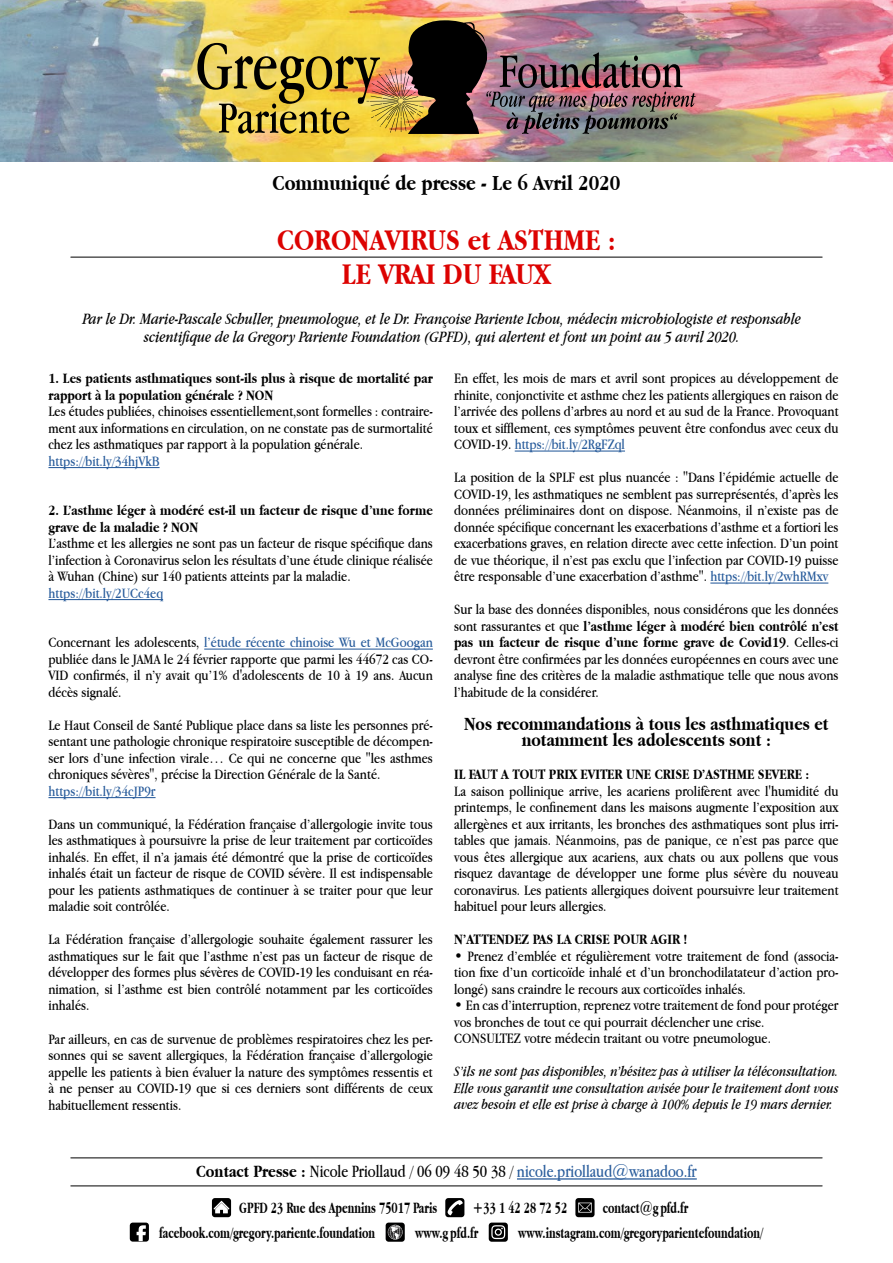
<style>
.page{position:relative;width:893px;height:1263px;background:#fff}
.page>*{position:absolute;margin:0;border:0;box-sizing:border-box;transform-origin:0 0}
.t1{font:700 31.5px/34.5px "Apple Garamond";color:#dc0201;text-align:center}
.t2{font:700 22.5px "Apple Garamond";color:#000}
.t3{font:700 19.5px/16.5px "Apple Garamond";color:#000;text-align:center}
.t4{font:18px "Apple Garamond";color:#000;scale:.94 1}
.t5{font:italic 16.5px/18px "Apple Garamond";color:#000;text-align:center}
.t6{font:700 16.5px "Apple Garamond";color:#000;scale:.8 1}
.t7{font:15px/16.5px "Apple Garamond";color:#000;text-align:justify}
.t8{font:700 15px/16.5px "Apple Garamond";color:#000}
.t9{font:italic 15px/16.5px "Apple Garamond";color:#000;text-align:justify}
.t10{font:15px "Apple Garamond";color:#275b9b}
.s1{color:#275b9b}
.s2{font-weight:700}
</style>
<div class="page">
<hr style="left:71px;top:257px;width:751px;height:1px;background:#000">
<hr style="left:71px;top:1185px;width:751px;height:1px;background:#000">
<div style="left:130px;top:1222px;width:19px;height:19px;background:#000;border-radius:3px"></div>
<svg style="left:137px;top:1225px;width:9px;height:17px"></svg>
<svg style="left:386px;top:1222px;width:19px;height:20px"></svg>
<div style="left:489px;top:1222px;width:19px;height:20px;background:#000;border-radius:3px"></div>
<svg style="left:491px;top:1225px;width:14px;height:14px"></svg>
<div style="left:575px;top:1198px;width:20px;height:19px;background:#000;border-radius:3px"></div>
<img style="left:578px;top:1212px;width:14px;height:1px">
<svg style="left:578px;top:1202px;width:14px;height:10px"></svg>
<div style="left:212px;top:1198px;width:19px;height:19px;background:#000;border-radius:3px"></div>
<svg style="left:213px;top:1201px;width:17px;height:12px"></svg>
<div style="left:445px;top:1198px;width:19px;height:19px;background:#000;border-radius:3px"></div>
<svg style="left:447px;top:1200px;width:16px;height:15px"></svg>
<img style="left:0;top:0;width:893px;height:162px">
<img style="left:197px;top:20px;width:499px;height:114px">
<hr style="left:71px;top:1157px;width:751px;height:1px;background:#000">
<hr style="left:517px;top:1178px;width:180px;height:1px;background:#275b9b">
<hr style="left:48px;top:467px;width:112px;height:1px;background:#275b9b">
<hr style="left:48px;top:599px;width:115px;height:1px;background:#275b9b">
<hr style="left:204px;top:648px;width:229px;height:2px;background:#275b9b">
<hr style="left:48px;top:797px;width:108px;height:1px;background:#275b9b">
<hr style="left:515px;top:450px;width:110px;height:2px;background:#275b9b">
<hr style="left:710px;top:582px;width:118px;height:2px;background:#275b9b">
<h2 class="t2" style="left:273px;top:170px;width:349px">Communiqué de presse - Le 6 Avril 2020</h2>
<h1 class="t1" style="left:277px;top:223px;width:340px">CORONAVIRUS et ASTHME :<br>LE VRAI DU FAUX</h1>
<p class="t5" style="left:83px;top:309px;width:720px">Par le Dr. Marie-Pascale Schuller, pneumologue, et le Dr. Françoise Pariente Ichou, médecin microbiologiste et responsable scientifique de la Gregory Pariente Foundation (GPFD), qui alertent et font un point au 5 avril 2020.</p>
<p class="t8" style="left:48px;top:370px;width:386px">1. Les patients asthmatiques sont-ils plus à risque de mortalité par rapport à la population générale ? NON</p>
<p class="t7" style="left:48px;top:403px;width:386px">Les études publiées, chinoises essentiellement,sont formelles : contraire&shy;ment aux informations en circulation, on ne constate pas de surmortalité chez les asthmatiques par rapport à la population générale.</p>
<p class="t10" style="left:48px;top:452px;width:113px">https://bit.ly/34hjVkB</p>
<p class="t8" style="left:48px;top:502px;width:386px">2. L’asthme léger à modéré est-il un facteur de risque d’une forme grave de la maladie ? NON</p>
<p class="t7" style="left:48px;top:535px;width:386px">L’asthme et les allergies ne sont pas un facteur de risque spécifique dans l’infection à Coronavirus selon les résultats d’une étude clinique réalisée à Wuhan (Chine) sur 140 patients atteints par la maladie.</p>
<p class="t10" style="left:48px;top:584px;width:116px">https://bit.ly/2UCc4eq</p>
<p class="t7" style="left:48px;top:634px;width:386px">Concernant les adolescents, <span class="s1">l’étude récente chinoise Wu et McGoogan </span>publiée dans le JAMA le 24 février rapporte que parmi les 44672 cas CO-VID confirmés, il n’y avait qu’1% d'adolescents de 10 à 19 ans. Aucun décès signalé.</p>
<p class="t7" style="left:48px;top:717px;width:386px">Le Haut Conseil de Santé Publique place dans sa liste les personnes pré&shy;sentant une pathologie chronique respiratoire susceptible de décompen&shy;ser lors d’une infection virale… Ce qui ne concerne que "les asthmes chroniques sévères", précise la Direction Générale de la Santé.</p>
<p class="t10" style="left:48px;top:782px;width:109px">https://bit.ly/34cJP9r</p>
<p class="t7" style="left:48px;top:816px;width:386px">Dans un communiqué, la Fédération française d’allergologie invite tous les asthmatiques à poursuivre la prise de leur traitement par corticoïdes inhalés. En effet, il n’a jamais été démontré que la prise de corticoïdes inhalés était un facteur de risque de COVID sévère. Il est indispensable pour les patients asthmatiques de continuer à se traiter pour que leur maladie soit contrôlée.</p>
<p class="t7" style="left:48px;top:931px;width:386px">La Fédération française d’allergologie souhaite également rassurer les asthmatiques sur le fait que l’asthme n’est pas un facteur de risque de développer des formes plus sévères de COVID-19 les conduisant en réa&shy;nimation, si l’asthme est bien contrôlé notamment par les corticoïdes inhalés.</p>
<p class="t7" style="left:48px;top:1030px;width:386px">Par ailleurs, en cas de survenue de problèmes respiratoires chez les per&shy;sonnes qui se savent allergiques, la Fédération française d’allergologie appelle les patients à bien évaluer la nature des symptômes ressentis et à ne penser au COVID-19 que si ces derniers sont différents de ceux habituellement ressentis.</p>
<p class="t7" style="left:454px;top:370px;width:386px">En effet, les mois de mars et avril sont propices au développement de rhinite, conjonctivite et asthme chez les patients allergiques en raison de l’arrivée des pollens d’arbres au nord et au sud de la France. Provoquant toux et sifflement, ces symptômes peuvent être confondus avec ceux du COVID-19. <span class="s1">https://bit.ly/2RgFZql</span></p>
<p class="t7" style="left:454px;top:469px;width:386px">La position de la SPLF est plus nuancée : "Dans l’épidémie actuelle de COVID-19, les asthmatiques ne semblent pas surreprésentés, d’après les données préliminaires dont on dispose. Néanmoins, il n’existe pas de donnée spécifique concernant les exacerbations d’asthme et a fortiori les exacerbations graves, en relation directe avec cette infection. D’un point de vue théorique, il n’est pas exclu que l’infection par COVID-19 puisse être responsable d’une exacerbation d’asthme". <span class="s1">https://bit.ly/2whRMxv</span></p>
<p class="t7" style="left:454px;top:601px;width:386px">Sur la base des données disponibles, nous considérons que les données sont rassurantes et que <span class="s2">l’asthme léger à modéré bien contrôlé n’est pas un facteur de risque d’une forme grave de Covid19</span>. Celles-ci devront être confirmées par les données européennes en cours avec une analyse fine des critères de la maladie asthmatique telle que nous avons l’habitude de la considérer.</p>
<h3 class="t3" style="left:464px;top:715px;width:366px">Nos recommandations à tous les asthmatiques et notamment les adolescents sont :</h3>
<p class="t8" style="left:454px;top:766px;width:357px">IL FAUT A TOUT PRIX EVITER UNE CRISE D’ASTHME SEVERE :</p>
<p class="t7" style="left:454px;top:782px;width:386px">La saison pollinique arrive, les acariens prolifèrent avec l'humidité du printemps, le confinement dans les maisons augmente l’exposition aux allergènes et aux irritants, les bronches des asthmatiques sont plus irri&shy;tables que jamais. Néanmoins, pas de panique, ce n’est pas parce que vous êtes allergique aux acariens, aux chats ou aux pollens que vous risquez davantage de développer une forme plus sévère du nouveau coronavirus. Les patients allergiques doivent poursuivre leur traitement habituel pour leurs allergies.</p>
<p class="t8" style="left:454px;top:931px;width:235px">N’ATTENDEZ PAS LA CRISE POUR AGIR !</p>
<p class="t7" style="left:454px;top:947px;width:386px">• Prenez d’emblée et régulièrement votre traitement de fond (associa&shy;tion fixe d’un corticoïde inhalé et d’un bronchodilatateur d’action pro&shy;longé) sans craindre le recours aux corticoïdes inhalés.</p>
<p class="t7" style="left:454px;top:997px;width:386px;text-align:left">• En cas d’interruption, reprenez votre traitement de fond pour protéger vos bronches de tout ce qui pourrait déclencher une crise.<br>CONSULTEZ votre médecin traitant ou votre pneumologue.</p>
<p class="t9" style="left:454px;top:1063px;width:386px">S’ils ne sont pas disponibles, n’hésitez pas à utiliser la téléconsultation.<br>Elle vous garantit une consultation avisée pour le traitement dont vous avez besoin et elle est prise à charge à 100% depuis le 19 mars dernier.</p>
<p class="t4" style="left:196px;top:1160px;width:534px"><span class="s2">Contact Presse :</span> Nicole Priollaud / 06 09 48 50 38 / <span class="s1">nicole.priollaud@wanadoo.fr</span></p>
<p class="t6" style="left:239px;top:1199px;width:249px">GPFD 23 Rue des Apennins 75017 Paris</p>
<p class="t6" style="left:473px;top:1199px;width:120px">+33 1 42 28 72 52</p>
<p class="t6" style="left:603px;top:1199px;width:109px">contact@g pfd.fr</p>
<p class="t6" style="left:159px;top:1223px;width:272px">facebook.com/gregory.pariente.foundation</p>
<p class="t6" style="left:415px;top:1223px;width:81px">www.g pfd.fr</p>
<p class="t6" style="left:518px;top:1223px;width:308px">www.instagram.com/gregoryparientefoundation/</p>
</div>
